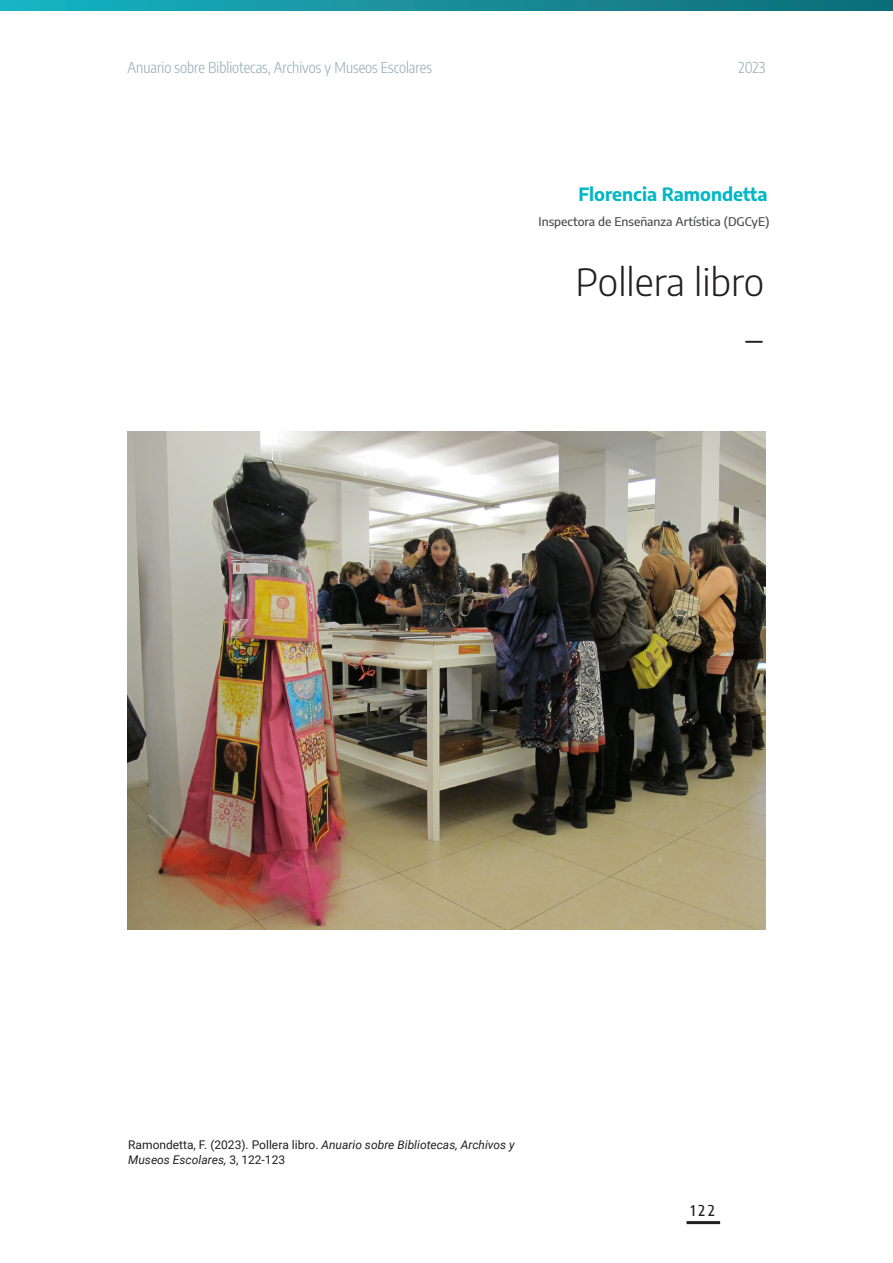
<style>
.page{position:relative;width:893px;height:1263px;background:#fff}
.page>*{position:absolute;margin:0;border:0;box-sizing:border-box;transform-origin:0 0}
.t1{font:300 37.5px/45px "Encode Sans";color:#231f20;text-align:right}
.t2{font:700 18px "Encode Sans";color:#00b7c5}
.t3{font:300 15px "Encode Sans Condensed";color:#93adb4}
.t4{font:500 15px "Encode Sans Condensed";color:#231f20}
.t5{font:italic 12px/15px "Roboto";color:#231f20}
.t6{font:500 12px "Encode Sans";color:#4b4c4d}
.s1{font-style:normal}
</style>
<div class="page">
<svg style="left:0;top:0;width:893px;height:11px"></svg>
<div style="left:686px;top:1221px;width:34px;height:3px;background:#231f20;border:2px solid #231f20"></div>
<img style="left:128px;top:432px;width:637px;height:497px">
<p class="t3" style="left:128px;top:57px;width:306px">Anuario sobre Bibliotecas, Archivos y Museos Escolares</p>
<p class="t3" style="left:739px;top:57px;width:28px">2023</p>
<h4 class="t2" style="left:578px;top:180px;width:191px">Florencia Ramondetta</h4>
<p class="t6" style="left:539px;top:213px;width:232px">Inspectora de Enseñanza Artística (DGCyE)</p>
<h1 class="t1" style="left:575px;top:257px;width:190px">Pollera libro _</h1>
<p class="t5" style="left:128px;top:1137px;width:388px"><span class="s1">Ramondetta, F. (2023). Pollera libro.</span> Anuario sobre Bibliotecas, Archivos y<br>Museos Escolares, <span class="s1">3, 122-123</span></p>
<p class="t4" style="left:691px;top:1200px;width:25px">122</p>
</div>
